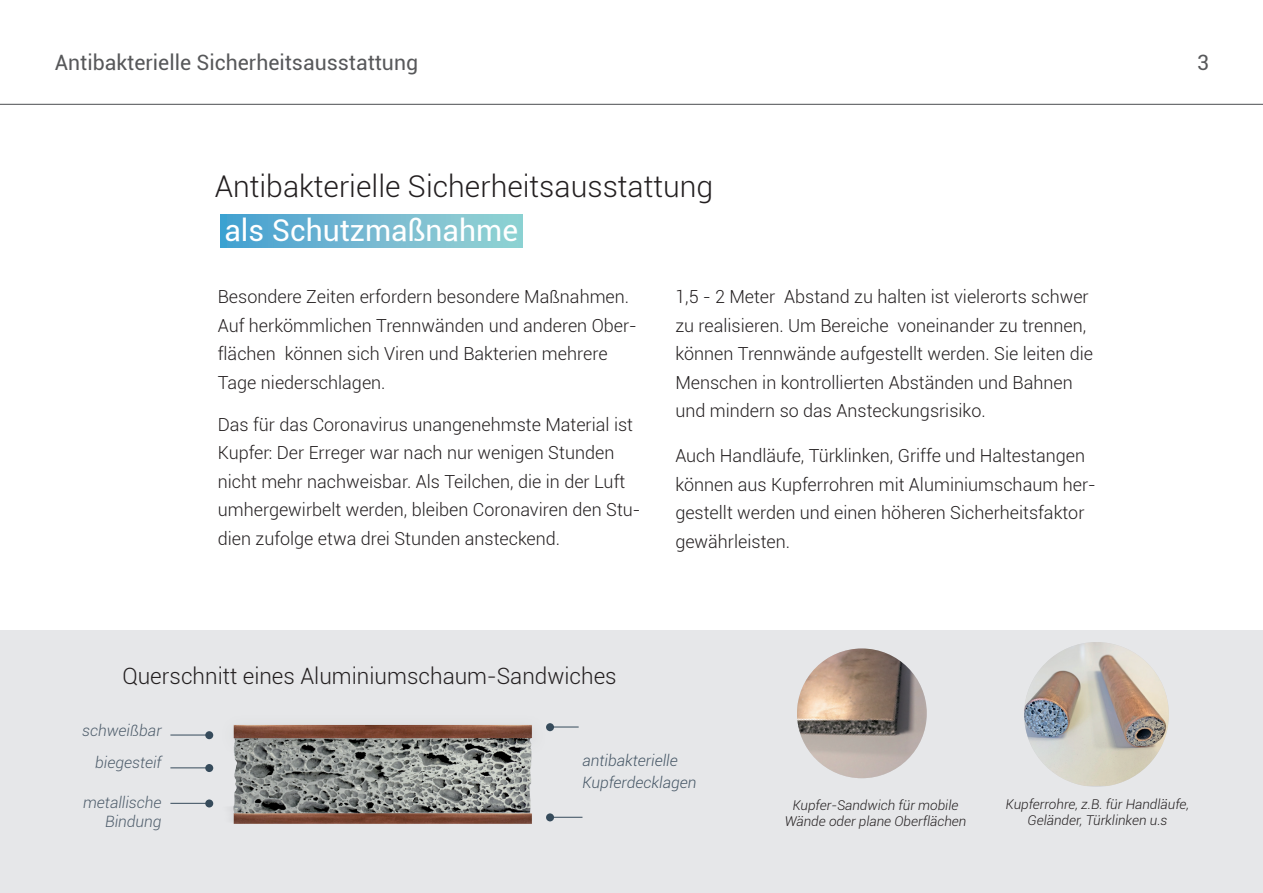
<style>
.page{position:relative;width:1263px;height:893px;background:#fff}
.page>*{position:absolute;margin:0;border:0;box-sizing:border-box;transform-origin:0 0}
.t1{font:300 30px "Roboto";color:#231f20}
.t2{font:30px "Roboto";color:#fff}
.t3{font:300 22.5px "Roboto";color:#231f20}
.t4{font:21.15px "Roboto";color:#57585a}
.t5{font:300 18px/28.5px "Roboto";color:#231f20}
.t6{font:italic 300 15.6px/31.2px "Roboto";color:#4e5d6b;text-align:right}
.t7{font:italic 300 15.6px/22px "Roboto";color:#465766}
.t8{font:italic 300 13.5px/16.2px "Roboto";color:#231f20;text-align:center}
</style>
<div class="page">
<div style="left:0;top:630px;width:1263px;height:263px;background:#e6e7e9"></div>
<hr style="left:0;top:104px;width:1263px;height:1px;background:#6c6d70">
<div style="left:220px;top:215px;width:302px;height:33px;background:linear-gradient(to right,#49a0d1,#99d3d2)"></div>
<img style="left:170px;top:723px;width:413px;height:101px">
<svg style="left:554px;top:726px;width:25px;height:1px"></svg>
<div style="left:546px;top:723px;width:8px;height:8px;background:#364b5b;border-radius:50%"></div>
<hr style="left:170px;top:735px;width:39px;height:1px;background:#364b5b">
<div style="left:205px;top:731px;width:8px;height:8px;background:#364b5b;border-radius:50%"></div>
<hr style="left:170px;top:767px;width:39px;height:1px;background:#364b5b">
<div style="left:205px;top:764px;width:8px;height:8px;background:#364b5b;border-radius:50%"></div>
<hr style="left:170px;top:803px;width:39px;height:1px;background:#364b5b">
<div style="left:205px;top:799px;width:8px;height:8px;background:#364b5b;border-radius:50%"></div>
<hr style="left:550px;top:817px;width:32px;height:1px;background:#364b5b">
<div style="left:546px;top:813px;width:8px;height:8px;background:#364b5b;border-radius:50%"></div>
<img style="left:797px;top:648px;width:130px;height:130px;border-radius:65px">
<img style="left:1024px;top:642px;width:145px;height:144px">
<p class="t4" style="left:55px;top:47px;width:365px">Antibakterielle Sicherheitsausstattung</p>
<p class="t4" style="left:1197px;top:48px;width:13px">3</p>
<h1 class="t1" style="left:215px;top:165px;width:500px">Antibakterielle Sicherheitsausstattung</h1>
<h1 class="t2" style="left:224px;top:210px;width:295px">als Schutzmaßnahme</h1>
<p class="t5" style="left:218px;top:282px;width:420px">Besondere Zeiten erfordern besondere Maßnahmen.<br>Auf herkömmlichen Trennwänden und anderen Ober&shy;flächen können sich Viren und Bakterien mehrere Tage niederschlagen.</p>
<p class="t5" style="left:218px;top:409px;width:424px">Das für das Coronavirus unangenehmste Material ist Kupfer: Der Erreger war nach nur wenigen Stunden nicht mehr nachweisbar. Als Teilchen, die in der Luft umhergewirbelt werden, bleiben Coronaviren den Stu&shy;dien zufolge etwa drei Stunden ansteckend.</p>
<p class="t5" style="left:675px;top:282px;width:419px">1,5 - 2 Meter Abstand zu halten ist vielerorts schwer zu realisieren. Um Bereiche voneinander zu trennen, können Trennwände aufgestellt werden. Sie leiten die Menschen in kontrollierten Abständen und Bahnen und mindern so das Ansteckungsrisiko.</p>
<p class="t5" style="left:675px;top:441px;width:422px">Auch Handläufe, Türklinken, Griffe und Haltestangen können aus Kupferrohren mit Aluminiumschaum her&shy;gestellt werden und einen höheren Sicherheitsfaktor gewährleisten.</p>
<p class="t3" style="left:122px;top:660px;width:496px">Querschnitt eines Aluminiumschaum-Sandwiches</p>
<p class="t6" style="left:82px;top:715px;width:81px">schweißbar biegesteif</p>
<p class="t6" style="left:83px;top:793px;width:80px;line-height:18.8px">metallische<br>Bindung</p>
<p class="t8" style="left:785px;top:796px;width:183px">Kupfer-Sandwich für mobile<br>Wände oder plane Oberflächen</p>
<p class="t8" style="left:1006px;top:795px;width:185px">Kupferrohre, z.B. für Handläufe,<br>Geländer, Türklinken u.s</p>
<p class="t7" style="left:582px;top:748px;width:115px">antibakterielle<br>Kupferdecklagen</p>
</div>
